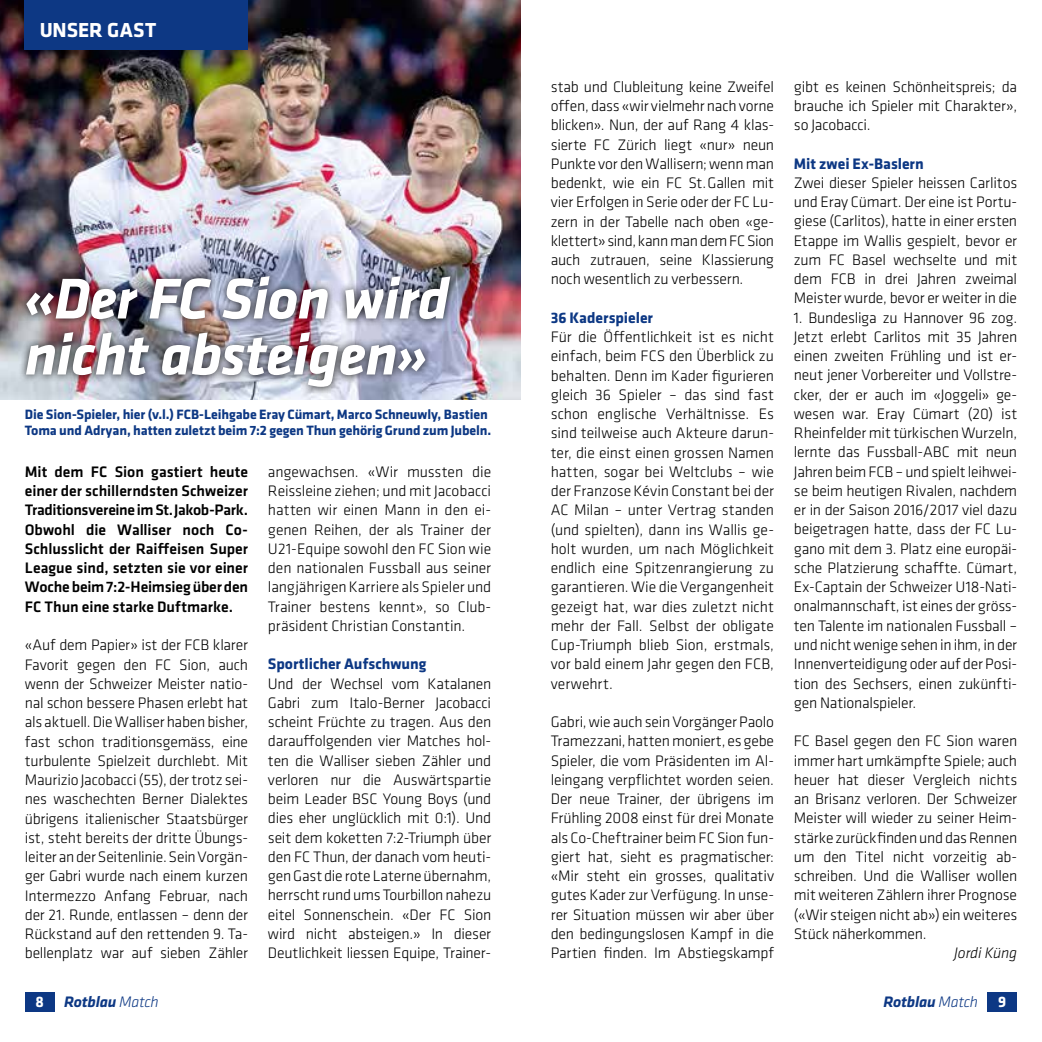
<style>
.page{position:relative;width:1042px;height:1042px;background:#fff}
.page>*{position:absolute;margin:0;border:0;box-sizing:border-box;transform-origin:0 0}
.t1{font:italic 700 59.5px/56px "Klavika";letter-spacing:-.015em;color:#fff}
.t2{font:700 21px "Klavika";letter-spacing:-.005em;color:#fff}
.t3{font:300 15.75px/19.2px "Klavika";letter-spacing:-.01em;color:#000;text-align:justify}
.t4{font:500 15.75px/19.2px "Klavika";letter-spacing:-.005em;color:#000;text-align:justify}
.t5{font:700 15.75px "Klavika";letter-spacing:-.005em;color:#0d3884}
.t6{font:italic 700 15.75px "Klavika";letter-spacing:-.015em;color:#0d3884}
.t7{font:italic 300 15.75px "Klavika";letter-spacing:-.01em;color:#000}
.t8{font:700 15.75px "Klavika";color:#fff}
.t9{font:700 14px/15.8px "Klavika";letter-spacing:-.01em;color:#0d3884}
.s1{font-weight:300}
</style>
<div class="page">
<div style="left:25px;top:992px;width:30px;height:20px;background:#0d3884"></div>
<div style="left:987px;top:992px;width:30px;height:20px;background:#0d3884"></div>
<img style="left:0;top:0;width:521px;height:400px">
<div style="left:18px;top:268px;width:440px;height:128px;background:#000;opacity:.9"></div>
<div style="left:25px;top:0;width:223px;height:50px;background:#0d3884"></div>
<h2 class="t2" style="left:40px;top:15px;width:118px">UNSER GAST</h2>
<h1 class="t1" style="left:25px;top:268px;width:426px">«Der FC Sion wird nicht absteigen»</h1>
<p class="t9" style="left:25px;top:406px;width:468px">Die Sion-Spieler, hier (v.l.) FCB-Leihgabe Eray Cümart, Marco Schneuwly, Bastien<br>Toma und Adryan, hatten zuletzt beim 7:2 gegen Thun gehörig Grund zum Jubeln.</p>
<p class="t4" style="left:25px;top:462px;width:225px">Mit dem FC Sion gastiert heute einer der schillerndsten Schweizer Traditionsvereine im St.Jakob-Park.<br>Obwohl die Walliser noch Co-Schlusslicht der Raiffeisen Super League sind, setzten sie vor einer Woche beim 7:2-Heimsieg über den FC Thun eine starke Duftmarke.</p>
<p class="t3" style="left:25px;top:635px;width:225px">«Auf dem Papier» ist der FCB klarer Favorit gegen den FC Sion, auch wenn der Schweizer Meister natio&shy;nal schon bessere Phasen erlebt hat als aktuell. Die Walliser haben bisher, fast schon traditionsgemäss, eine turbulente Spielzeit durchlebt. Mit Maurizio Jacobacci (55), der trotz sei&shy;nes waschechten Berner Dialektes übrigens italienischer Staatsbürger ist, steht bereits der dritte Übungs&shy;leiter an der Seitenlinie. Sein Vorgän&shy;ger Gabri wurde nach einem kurzen Intermezzo Anfang Februar, nach der 21. Runde, entlassen – denn der Rückstand auf den rettenden 9. Ta&shy;bellenplatz war auf sieben Zähler</p>
<p class="t3" style="left:268px;top:462px;width:225px;text-align:left">angewachsen. «Wir mussten die Reissleine ziehen; und mit Jacobacci hatten wir einen Mann in den ei&shy;genen Reihen, der als Trainer der U21-Equipe sowohl den FC Sion wie den nationalen Fussball aus seiner langjährigen Karriere als Spieler und Trainer bestens kennt», so Club&shy;präsident Christian Constantin.</p>
<p class="t5" style="left:268px;top:653px;width:160px">Sportlicher Aufschwung</p>
<p class="t3" style="left:268px;top:673px;width:225px">Und der Wechsel vom Katalanen Gabri zum Italo-Berner Jacobacci scheint Früchte zu tragen. Aus den darauffolgenden vier Matches hol&shy;ten die Walliser sieben Zähler und verloren nur die Auswärtspartie beim Leader BSC Young Boys (und dies eher unglücklich mit 0:1). Und seit dem koketten 7:2-Triumph über den FC Thun, der danach vom heuti&shy;gen Gast die rote Laterne übernahm, herrscht rund ums Tourbillon nahezu eitel Sonnenschein. «Der FC Sion wird nicht absteigen.» In dieser Deutlichkeit liessen Equipe, Trainer-</p>
<p class="t3" style="left:551px;top:77px;width:225px">stab und Clubleitung keine Zweifel offen, dass «wir vielmehr nach vorne blicken». Nun, der auf Rang 4 klas&shy;sierte FC Zürich liegt «nur» neun Punkte vor den Wallisern; wenn man bedenkt, wie ein FC St.Gallen mit vier Erfolgen in Serie oder der FC Lu&shy;zern in der Tabelle nach oben «ge&shy;klettert» sind, kann man dem FC Sion auch zutrauen, seine Klassierung noch wesentlich zu verbessern.</p>
<p class="t5" style="left:551px;top:306px;width:104px">36 Kaderspieler</p>
<p class="t3" style="left:551px;top:327px;width:225px">Für die Öffentlichkeit ist es nicht einfach, beim FCS den Überblick zu behalten. Denn im Kader figurieren gleich 36 Spieler – das sind fast schon englische Verhältnisse. Es sind teilweise auch Akteure darun&shy;ter, die einst einen grossen Namen hatten, sogar bei Weltclubs – wie der Franzose Kévin Constant bei der AC Milan – unter Vertrag standen (und spielten), dann ins Wallis ge&shy;holt wurden, um nach Möglichkeit endlich eine Spitzenrangierung zu garantieren. Wie die Vergangenheit gezeigt hat, war dies zuletzt nicht mehr der Fall. Selbst der obligate Cup-Triumph blieb Sion, erstmals, vor bald einem Jahr gegen den FCB, verwehrt.</p>
<p class="t3" style="left:551px;top:712px;width:225px">Gabri, wie auch sein Vorgänger Paolo Tramezzani, hatten moniert, es gebe Spieler, die vom Präsidenten im Al&shy;leingang verpflichtet worden seien.<br>Der neue Trainer, der übrigens im Frühling 2008 einst für drei Monate als Co-Cheftrainer beim FC Sion fun&shy;giert hat, sieht es pragmatischer: «Mir steht ein grosses, qualitativ gutes Kader zur Verfügung. In unse&shy;rer Situation müssen wir aber über den bedingungslosen Kampf in die Partien finden. Im Abstiegskampf</p>
<p class="t3" style="left:794px;top:77px;width:225px">gibt es keinen Schönheitspreis; da brauche ich Spieler mit Charakter», so Jacobacci.</p>
<p class="t5" style="left:794px;top:152px;width:131px">Mit zwei Ex-Baslern</p>
<p class="t3" style="left:794px;top:173px;width:225px">Zwei dieser Spieler heissen Carlitos und Eray Cümart. Der eine ist Portu&shy;giese (Carlitos), hatte in einer ersten Etappe im Wallis gespielt, bevor er zum FC Basel wechselte und mit dem FCB in drei Jahren zweimal Meister wurde, bevor er weiter in die</p>
<p class="t3" style="left:794px;top:308px;width:225px;text-align:left">1. Bundesliga zu Hannover 96 zog.<br>Jetzt erlebt Carlitos mit 35 Jahren einen zweiten Frühling und ist er&shy;neut jener Vorbereiter und Vollstre&shy;cker, der er auch im «Joggeli» ge&shy;wesen war. Eray Cümart (20) ist Rheinfelder mit türkischen Wurzeln, lernte das Fussball-ABC mit neun Jahren beim FCB – und spielt leihwei&shy;se beim heutigen Rivalen, nachdem er in der Saison 2016/2017 viel dazu beigetragen hatte, dass der FC Lu&shy;gano mit dem 3. Platz eine europäi&shy;sche Platzierung schaffte. Cümart, Ex-Captain der Schweizer U18-Nati&shy;onalmannschaft, ist eines der gröss&shy;ten Talente im nationalen Fussball – und nicht wenige sehen in ihm, in der Innenverteidigung oder auf der Posi&shy;tion des Sechsers, einen zukünfti&shy;gen Nationalspieler.</p>
<p class="t3" style="left:794px;top:731px;width:225px">FC Basel gegen den FC Sion waren immer hart umkämpfte Spiele; auch heuer hat dieser Vergleich nichts an Brisanz verloren. Der Schweizer Meister will wieder zu seiner Heim&shy;stärke zurückfinden und das Rennen um den Titel nicht vorzeitig ab&shy;schreiben. Und die Walliser wollen mit weiteren Zählern ihrer Prognose («Wir steigen nicht ab») ein weiteres Stück näherkommen.</p>
<p class="t7" style="left:954px;top:943px;width:64px">Jordi Küng</p>
<p class="t8" style="left:35px;top:990px;width:10px">8</p>
<p class="t6" style="left:64px;top:990px;width:96px">Rotblau <span class="s1">Match</span></p>
<p class="t6" style="left:883px;top:990px;width:96px">Rotblau <span class="s1">Match</span></p>
<p class="t8" style="left:998px;top:990px;width:10px">9</p>
</div>
